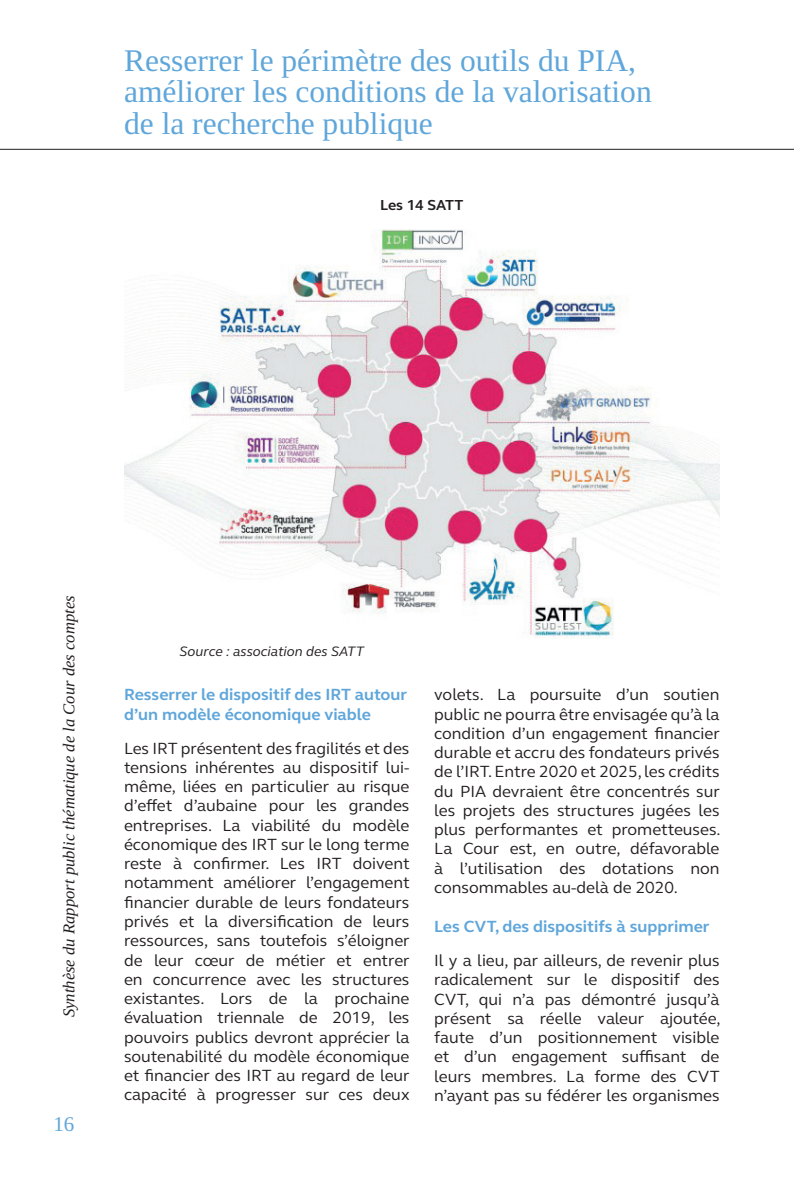
<style>
.page{position:relative;width:794px;height:1191px;background:#fff}
.page>*{position:absolute;margin:0;border:0;box-sizing:border-box;transform-origin:0 0}
.t1{font:31.5px/31.5px "Liberation Serif";color:#5fa6da}
.t2{font:21px "Liberation Serif";color:#5fa6da}
.t3{font:16.62px/19.2px "FS Elliot";color:#231f20;text-align:justify}
.t4{font:700 16.62px/19.2px "FS Elliot";color:#5fa6da}
.t5{font:italic 16.62px "Liberation Serif";color:#231f20}
.t6{font:700 14.88px "FS Elliot";color:#231f20}
.t7{font:italic 14px "FS Elliot";color:#231f20}
</style>
<div class="page">
<hr style="left:0;top:149px;width:794px;height:1px;background:#231f20">
<img style="left:124px;top:229px;width:595px;height:408px">
<h1 class="t1" style="left:124px;top:45px;width:529px">Resserrer le périmètre des outils du PIA, améliorer les conditions de la valorisation de la recherche publique</h1>
<p class="t6" style="left:380px;top:195px;width:85px">Les 14 SATT</p>
<p class="t5" style="left:58px;top:1017px;width:423px;rotate:-90deg">Synthèse du Rapport public thématique de la Cour des comptes</p>
<p class="t2" style="left:53px;top:1110px;width:22px">16</p>
<p class="t7" style="left:180px;top:642px;width:186px">Source : association des SATT</p>
<p class="t4" style="left:124px;top:685px;width:285px">Resserrer le dispositif des IRT autour d’un modèle économique viable</p>
<p class="t3" style="left:124px;top:738px;width:287px">Les IRT présentent des fragilités et des tensions inhérentes au dispositif lui&shy;même, liées en particulier au risque d’effet d’aubaine pour les grandes entreprises. La viabilité du modèle économique des IRT sur le long terme reste à confirmer. Les IRT doivent notamment améliorer l’engagement financier durable de leurs fondateurs privés et la diversification de leurs ressources, sans toutefois s’éloigner de leur cœur de métier et entrer en concurrence avec les structures existantes. Lors de la prochaine évaluation triennale de 2019, les pouvoirs publics devront apprécier la soutenabilité du modèle économique et financier des IRT au regard de leur capacité à progresser sur ces deux</p>
<p class="t3" style="left:434px;top:684px;width:287px">volets. La poursuite d’un soutien public ne pourra être envisagée qu’à la condition d’un engagement financier durable et accru des fondateurs privés de l’IRT. Entre 2020 et 2025, les crédits du PIA devraient être concentrés sur les projets des structures jugées les plus performantes et prometteuses.<br>La Cour est, en outre, défavorable à l’utilisation des dotations non consommables au-delà de 2020.</p>
<p class="t4" style="left:434px;top:916px;width:277px">Les CVT, des dispositifs à supprimer</p>
<p class="t3" style="left:434px;top:950px;width:288px">Il y a lieu, par ailleurs, de revenir plus radicalement sur le dispositif des CVT, qui n’a pas démontré jusqu’à présent sa réelle valeur ajoutée, faute d’un positionnement visible et d’un engagement suffisant de leurs membres. La forme des CVT n’ayant pas su fédérer les organismes</p>
</div>
